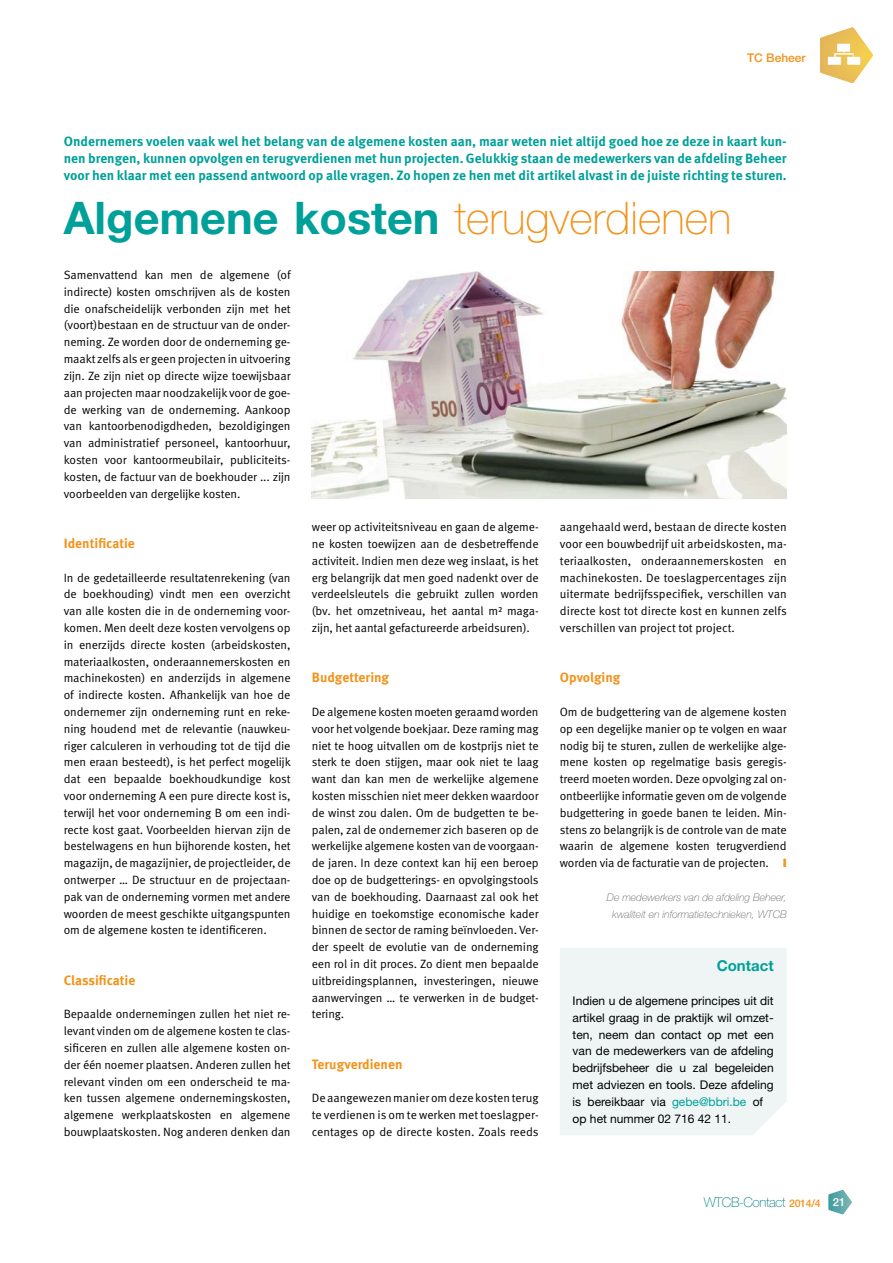
<style>
.page{position:relative;width:893px;height:1263px;background:#fff}
.page>*{position:absolute;margin:0;border:0;box-sizing:border-box;transform-origin:0 0}
.t1{font:700 45px "Helvetica Neue LT Std";color:#00a09a}
.t2{font:700 15px "Helvetica Neue LT Std";color:#00a09a}
.t3{font:700 13.5px/16.8px "Meta Pro";color:#00a09a;text-align:justify}
.t4{font:700 13.5px "Meta Pro";color:#f39219}
.t5{font:100 13.5px "Helvetica Neue LT Std";letter-spacing:-.03em;color:#007f81}
.t6{font:12px/16.8px "Meta Pro";letter-spacing:-.01em;color:#000;text-align:justify}
.t7{font:12px/16.8px "Helvetica Neue LT Std";color:#000}
.t8{font:500 12px "Helvetica Neue LT Std";color:#f39219}
.t9{font:italic 100 10.5px/16.8px "Helvetica Neue LT Std";color:#636362;text-align:center}
.s1{font-weight:100;color:#f39219}
.s2{color:#f39219}
.s3{color:#00a09a}
.s4{font-weight:500;font-size:10.5px;color:#f39219}
.s5{font-weight:500;font-size:11.25px;color:#fff}
</style>
<div class="page">
<svg style="left:828px;top:1190px;width:24px;height:24px"></svg>
<img style="left:312px;top:271px;width:475px;height:228px">
<img style="left:820px;top:28px;width:53px;height:55px">
<div style="left:560px;top:948px;width:227px;height:187px;background:#eff5f5"></div>
<p class="t8" style="left:747px;top:50px;width:60px">TC Beheer</p>
<p class="t3" style="left:64px;top:134px;width:725px">Ondernemers voelen vaak wel het belang van de algemene kosten aan, maar weten niet altijd goed hoe ze deze in kaart kun&shy;nen brengen, kunnen opvolgen en terugverdienen met hun projecten. Gelukkig staan de medewerkers van de afdeling Beheer voor hen klaar met een passend antwoord op alle vragen. Zo hopen ze hen met dit artikel alvast in de juiste richting te sturen.</p>
<h1 class="t1" style="left:64px;top:190px;width:669px">Algemene kosten <span class="s1">terugverdienen</span></h1>
<p class="t6" style="left:64px;top:267px;width:229px">Samenvattend kan men de algemene (of indirecte) kosten omschrijven als de kosten die onafscheidelijk verbonden zijn met het (voort)bestaan en de structuur van de onder&shy;neming. Ze worden door de onderneming ge&shy;maakt zelfs als er geen projecten in uitvoering zijn. Ze zijn niet op directe wijze toewijsbaar aan projecten maar noodzakelijk voor de goe&shy;de werking van de onderneming. Aankoop van kantoorbenodigdheden, bezoldigingen van administratief personeel, kantoorhuur, kosten voor kantoormeubilair, publiciteits&shy;kosten, de factuur van de boekhouder ... zijn voorbeelden van dergelijke kosten.</p>
<p class="t4" style="left:64px;top:535px;width:73px">Identificatie</p>
<p class="t6" style="left:64px;top:569px;width:229px">In de gedetailleerde resultatenrekening (van de boekhouding) vindt men een overzicht van alle kosten die in de onderneming voor&shy;komen. Men deelt deze kosten vervolgens op in enerzijds directe kosten (arbeidskosten, materiaalkosten, onderaannemerskosten en machinekosten) en anderzijds in algemene of indirecte kosten. Afhankelijk van hoe de ondernemer zijn onderneming runt en reke&shy;ning houdend met de relevantie (nauwkeu&shy;riger calculeren in verhouding tot de tijd die men eraan besteedt), is het perfect mogelijk dat een bepaalde boekhoudkundige kost voor onderneming A een pure directe kost is, terwijl het voor onderneming B om een indi&shy;recte kost gaat. Voorbeelden hiervan zijn de bestelwagens en hun bijhorende kosten, het magazijn, de magazijnier, de projectleider, de ontwerper … De structuur en de projectaan&shy;pak van de onderneming vormen met andere woorden de meest geschikte uitgangspunten om de algemene kosten te identificeren.</p>
<p class="t4" style="left:64px;top:971px;width:73px">Classificatie</p>
<p class="t6" style="left:64px;top:1006px;width:228px">Bepaalde ondernemingen zullen het niet re&shy;levant vinden om de algemene kosten te clas&shy;sificeren en zullen alle algemene kosten on&shy;der één noemer plaatsen. Anderen zullen het relevant vinden om een onderscheid te ma&shy;ken tussen algemene ondernemingskosten, algemene werkplaatskosten en algemene bouwplaatskosten. Nog anderen denken dan</p>
<p class="t6" style="left:312px;top:519px;width:228px">weer op activiteitsniveau en gaan de algeme&shy;ne kosten toewijzen aan de desbetreffende activiteit. Indien men deze weg inslaat, is het erg belangrijk dat men goed nadenkt over de verdeelsleutels die gebruikt zullen worden (bv. het omzetniveau, het aantal m² maga&shy;zijn, het aantal gefactureerde arbeidsuren).</p>
<p class="t4" style="left:312px;top:669px;width:79px">Budgettering</p>
<p class="t6" style="left:312px;top:704px;width:228px">De algemene kosten moeten geraamd worden voor het volgende boekjaar. Deze raming mag niet te hoog uitvallen om de kostprijs niet te sterk te doen stijgen, maar ook niet te laag want dan kan men de werkelijke algemene kosten misschien niet meer dekken waardoor de winst zou dalen. Om de budgetten te be&shy;palen, zal de ondernemer zich baseren op de werkelijke algemene kosten van de voorgaan&shy;de jaren. In deze context kan hij een beroep doe op de budgetterings- en opvolgingstools van de boekhouding. Daarnaast zal ook het huidige en toekomstige economische kader binnen de sector de raming beïnvloeden. Ver&shy;der speelt de evolutie van de onderneming een rol in dit proces. Zo dient men bepaalde uitbreidingsplannen, investeringen, nieuwe aanwervingen … te verwerken in de budget&shy;tering.</p>
<p class="t4" style="left:312px;top:1055px;width:92px">Terugverdienen</p>
<p class="t6" style="left:312px;top:1090px;width:228px">De aangewezen manier om deze kosten terug te verdienen is om te werken met toeslagper&shy;centages op de directe kosten. Zoals reeds</p>
<p class="t6" style="left:560px;top:519px;width:228px">aangehaald werd, bestaan de directe kosten voor een bouwbedrijf uit arbeidskosten, ma&shy;teriaalkosten, onderaannemerskosten en machinekosten. De toeslagpercentages zijn uitermate bedrijfsspecifiek, verschillen van directe kost tot directe kost en kunnen zelfs verschillen van project tot project.</p>
<p class="t4" style="left:560px;top:669px;width:62px">Opvolging</p>
<p class="t6" style="left:560px;top:704px;width:228px">Om de budgettering van de algemene kosten op een degelijke manier op te volgen en waar nodig bij te sturen, zullen de werkelijke alge&shy;mene kosten op regelmatige basis geregis&shy;treerd moeten worden. Deze opvolging zal on&shy;ontbeerlijke informatie geven om de volgende budgettering in goede banen te leiden. Min&shy;stens zo belangrijk is de controle van de mate waarin de algemene kosten terugverdiend worden via de facturatie van de projecten. <span class="s2">❙</span></p>
<p class="t9" style="left:607px;top:889px;width:181px">De medewerkers van de afdeling Beheer, kwaliteit en informatietechnieken, WTCB</p>
<p class="t2" style="left:717px;top:957px;width:58px">Contact</p>
<p class="t7" style="left:573px;top:992px;width:203px">Indien u de algemene principes uit dit artikel graag in de praktijk wil omzet&shy;ten, neem dan contact op met een van de medewerkers van de afdeling bedrijfsbeheer die u zal begeleiden met adviezen en tools. Deze afdeling is bereikbaar via <span class="s3">gebe@bbri.be</span> of op het nummer 02 716 42 11.</p>
<p class="t5" style="left:704px;top:1195px;width:143px">WTCB-Contact <span class="s4">2014/4</span> <span class="s5">21</span></p>
</div>
